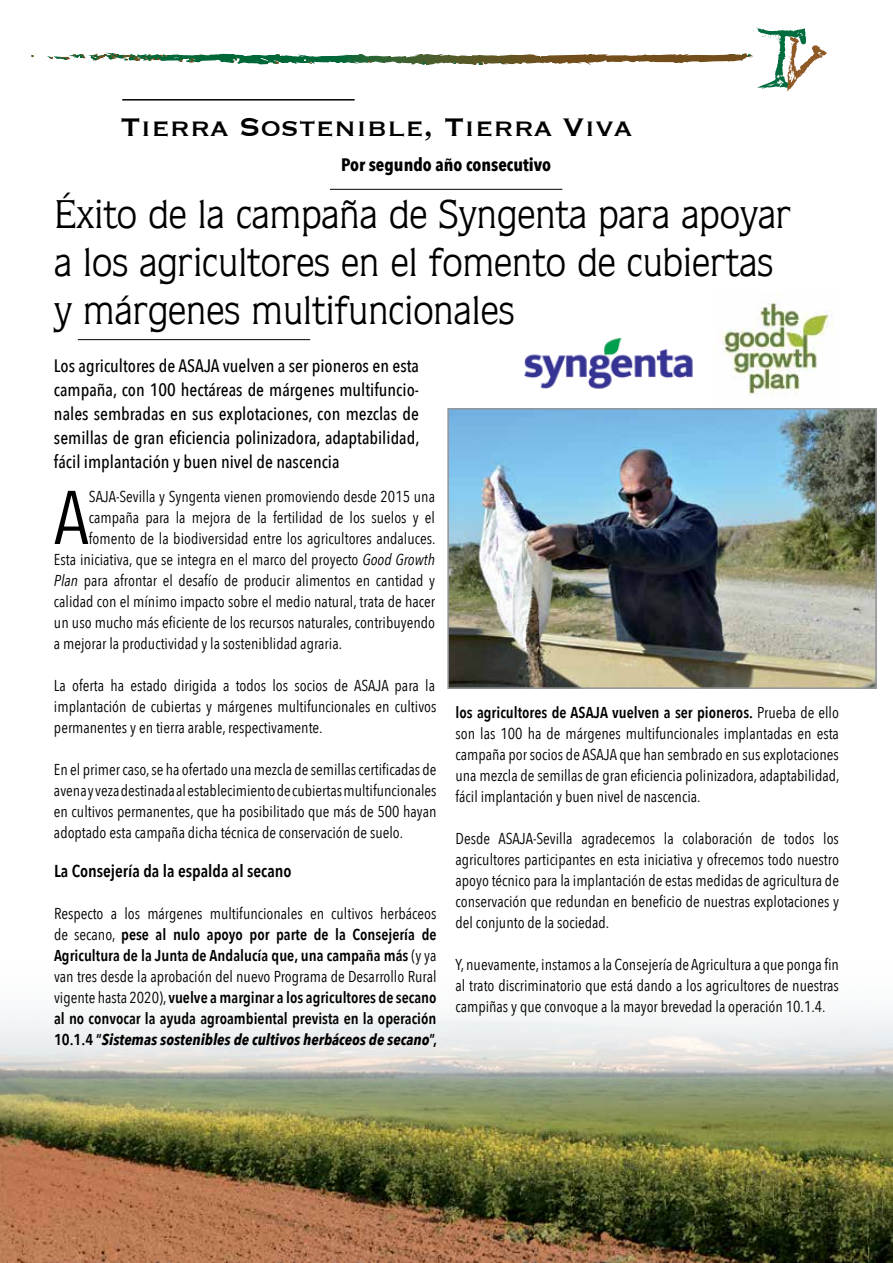
<style>
.page{position:relative;width:893px;height:1263px;background:#fff}
.page>*{position:absolute;margin:0;border:0;box-sizing:border-box;transform-origin:0 0}
.t1{font:75px "Avenir Next Condensed";color:#000}
.t2{font:40.5px/48px "Quorum Std";color:#000}
.t3{font:33px "Copperplate";color:#000}
.t4{font:500 18px/24px "Avenir Next Condensed";color:#000;text-align:justify}
.t5{font:700 18px "Avenir Next Condensed";color:#000}
.t6{font:600 17.25px "Avenir Next Condensed";color:#000}
.t7{font:15.75px/21px "Avenir Next Condensed";color:#000;text-align:justify}
.t8{font:600 15.75px/21px "Avenir Next Condensed";color:#000;text-align:justify}
.s1{font-style:italic}
.s2{font-weight:400}
.s3{font-weight:700;font-style:italic}
.s4{font-weight:600}
</style>
<div class="page">
<hr style="left:122px;top:99px;width:233px;height:2px;background:#000">
<svg style="left:47px;top:27px;width:780px;height:65px"></svg>
<img style="left:524px;top:337px;width:169px;height:52px">
<img style="left:713px;top:293px;width:121px;height:104px">
<hr style="left:330px;top:189px;width:232px;height:1px;background:#000">
<hr style="left:78px;top:339px;width:232px;height:1px;background:#000">
<img style="left:0;top:1013px;width:893px;height:250px">
<img style="left:450px;top:411px;width:424px;height:275px">
<div style="left:447px;top:408px;width:430px;height:281px;border:2px solid #939598"></div>
<svg style="left:0;top:1013px;width:1px;height:173px"></svg>
<h3 class="t3" style="left:120px;top:105px;width:513px">Tierra Sostenible, Tierra Viva</h3>
<p class="t5" style="left:341px;top:154px;width:211px">Por segundo año consecutivo</p>
<h2 class="t2" style="left:54px;top:190px;width:739px">Éxito de la campaña de Syngenta para apoyar a los agricultores en el fomento de cubiertas y márgenes multifuncionales</h2>
<p class="t4" style="left:54px;top:353px;width:367px">Los agricultores de ASAJA vuelven a ser pioneros en esta campaña, con 100 hectáreas de márgenes multifuncio&shy;nales sembradas en sus explotaciones, con mezclas de semillas de gran eficiencia polinizadora, adaptabilidad, fácil implantación y buen nivel de nascencia</p>
<h1 class="t1" style="left:54px;top:454px;width:36px">A</h1>
<p class="t7" style="left:89px;top:485px;width:348px">SAJA-Sevilla y Syngenta vienen promoviendo desde 2015 una</p>
<p class="t7" style="left:89px;top:506px;width:348px">campaña para la mejora de la fertilidad de los suelos y el</p>
<p class="t7" style="left:89px;top:527px;width:348px">fomento de la biodiversidad entre los agricultores andaluces.</p>
<p class="t7" style="left:54px;top:548px;width:382px">Esta iniciativa, que se integra en el marco del proyecto <span class="s1">Good Growth</span></p>
<p class="t7" style="left:54px;top:569px;width:383px"><span class="s1">Plan</span> para afrontar el desafío de producir alimentos en cantidad y</p>
<p class="t7" style="left:54px;top:590px;width:383px">calidad con el mínimo impacto sobre el medio natural, trata de hacer</p>
<p class="t7" style="left:54px;top:611px;width:383px">un uso mucho más eficiente de los recursos naturales, contribuyendo</p>
<p class="t7" style="left:54px;top:632px;width:290px">a mejorar la productividad y la sosteniblidad agraria.</p>
<p class="t7" style="left:54px;top:674px;width:384px">La oferta ha estado dirigida a todos los socios de ASAJA para la implantación de cubiertas y márgenes multifuncionales en cultivos permanentes y en tierra arable, respectivamente.</p>
<p class="t7" style="left:54px;top:758px;width:384px">En el primer caso, se ha ofertado una mezcla de semillas certificadas de avena y veza destinada al establecimiento de cubiertas multifuncionales en cultivos permanentes, que ha posibilitado que más de 500 hayan adoptado esta campaña dicha técnica de conservación de suelo.</p>
<p class="t6" style="left:54px;top:856px;width:239px">La Consejería da la espalda al secano</p>
<p class="t8" style="left:54px;top:902px;width:384px"><span class="s2">Respecto a los márgenes multifuncionales en cultivos herbáceos de secano,</span> pese al nulo apoyo por parte de la Consejería de Agricultura de la Junta de Andalucía que, una campaña más <span class="s2">(y ya van tres desde la aprobación del nuevo Programa de Desarrollo Rural vigente hasta 2020),</span> vuelve a marginar a los agricultores de secano al no convocar la ayuda agroambiental prevista en la operación 10.1.4 “<span class="s3">Sistemas sostenibles de cultivos herbáceos de secano</span>”,</p>
<p class="t7" style="left:455px;top:701px;width:385px"><span class="s4">los agricultores de ASAJA vuelven a ser pioneros.</span> Prueba de ello son las 100 ha de márgenes multifuncionales implantadas en esta campaña por socios de ASAJA que han sembrado en sus explotaciones una mezcla de semillas de gran eficiencia polinizadora, adaptabilidad, fácil implantación y buen nivel de nascencia.</p>
<p class="t7" style="left:455px;top:827px;width:385px">Desde ASAJA-Sevilla agradecemos la colaboración de todos los agricultores participantes en esta iniciativa y ofrecemos todo nuestro apoyo técnico para la implantación de estas medidas de agricultura de conservación que redundan en beneficio de nuestras explotaciones y del conjunto de la sociedad.</p>
<p class="t7" style="left:455px;top:953px;width:385px">Y, nuevamente, instamos a la Consejería de Agricultura a que ponga fin al trato discriminatorio que está dando a los agricultores de nuestras campiñas y que convoque a la mayor brevedad la operación 10.1.4.</p>
</div>
